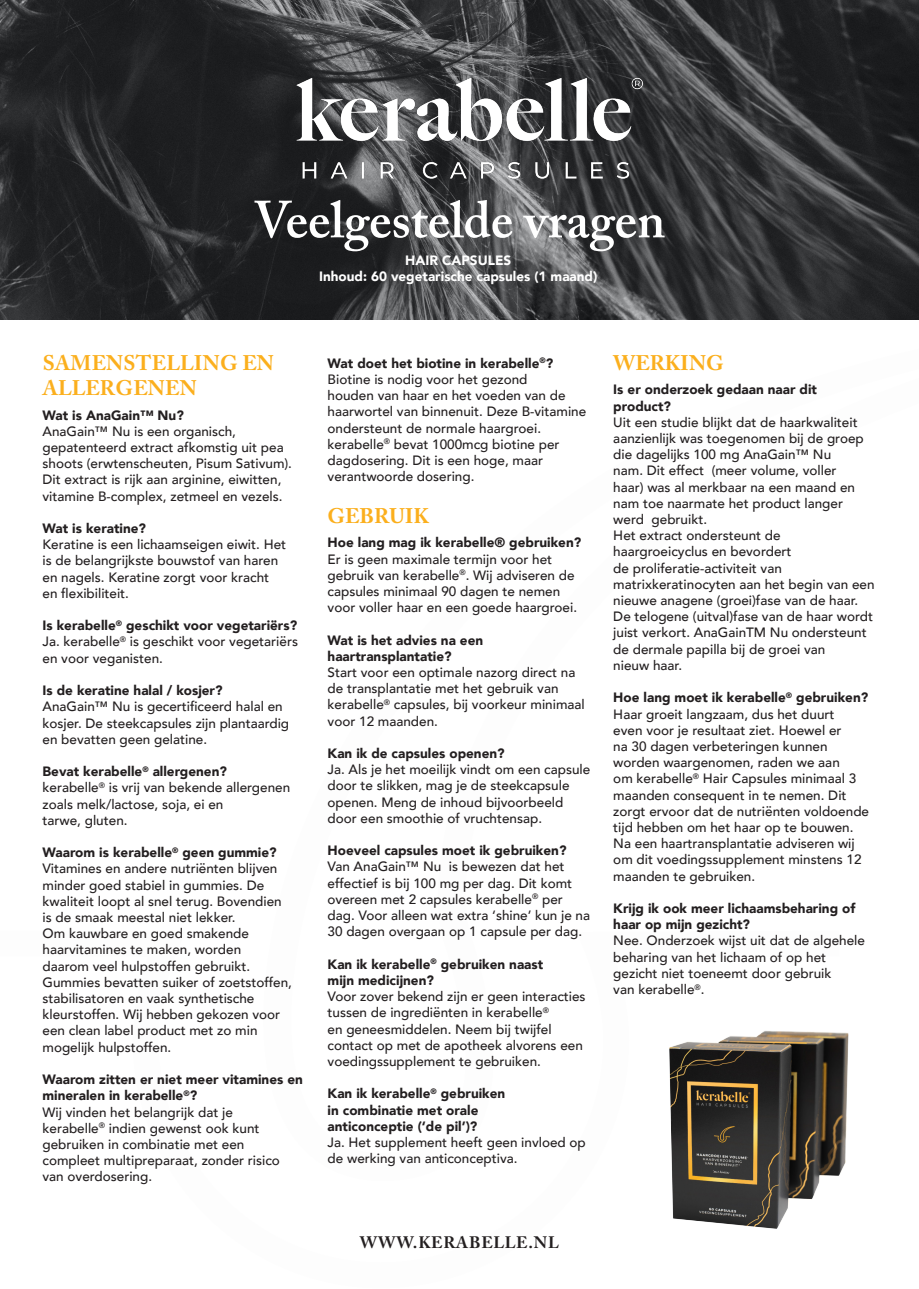
<style>
.page{position:relative;width:919px;height:1289px;background:#fff}
.page>*{position:absolute;margin:0;border:0;box-sizing:border-box;transform-origin:0 0}
.t1{font:600 51.6px "Adobe Caslon Pro";color:#fff}
.t2{font:700 21px/25.2px "Adobe Caslon Pro";color:#fbaf1d}
.t3{font:700 16.5px "Adobe Caslon Pro";letter-spacing:.045em;color:#231f20}
.t4{font:500 13.5px/16.2px "Avenir";color:#231f20}
.t5{font:900 13.5px/16.2px "Avenir";color:#231f20}
.t6{font:900 13.5px "Avenir";color:#fff}
</style>
<div class="page">
<img style="left:0;top:0;width:918px;height:320px">
<img style="left:669px;top:1031px;width:180px;height:198px">
<img style="left:189px;top:51px;width:552px;height:148px">
<p class="t1" style="left:253px;top:189px;width:413px">Veelgestelde vragen</p>
<p class="t6" style="left:405px;top:249px;width:108px">HAIR CAPSULES</p>
<p class="t6" style="left:319px;top:265px;width:280px">Inhoud: 60 vegetarische capsules (1 maand)</p>
<p class="t2" style="left:43px;top:350px;width:233px">SAMENSTELLING EN<br>ALLERGENEN</p>
<p class="t5" style="left:43px;top:406px;width:143px">Wat is AnaGain™ Nu?</p>
<p class="t4" style="left:43px;top:422px;width:251px">AnaGain™ Nu is een organisch, gepatenteerd extract afkomstig uit pea shoots (erwtenscheuten, Pisum Sativum).<br>Dit extract is rijk aan arginine, eiwitten, vitamine B-complex, zetmeel en vezels.</p>
<p class="t5" style="left:43px;top:520px;width:105px">Wat is keratine?</p>
<p class="t4" style="left:43px;top:535px;width:245px">Keratine is een lichaamseigen eiwit. Het is de belangrijkste bouwstof van haren en nagels. Keratine zorgt voor kracht en flexibiliteit.</p>
<p class="t5" style="left:43px;top:617px;width:256px">Is kerabelle<sup>®</sup> geschikt voor vegetariërs?</p>
<p class="t4" style="left:43px;top:633px;width:257px">Ja. kerabelle<sup>®</sup> is geschikt voor vegetariërs en voor veganisten.</p>
<p class="t5" style="left:43px;top:682px;width:181px">Is de keratine halal / kosjer?</p>
<p class="t4" style="left:43px;top:697px;width:248px">AnaGain™ Nu is gecertificeerd halal en kosjer. De steekcapsules zijn plantaardig en bevatten geen gelatine.</p>
<p class="t5" style="left:43px;top:763px;width:186px">Bevat kerabelle<sup>®</sup> allergenen?</p>
<p class="t4" style="left:43px;top:778px;width:249px">kerabelle<sup>®</sup> is vrij van bekende allergenen zoals melk/lactose, soja, ei en<br>tarwe, gluten.</p>
<p class="t5" style="left:43px;top:844px;width:236px">Waarom is kerabelle<sup>®</sup> geen gummie?</p>
<p class="t4" style="left:43px;top:859px;width:251px">Vitamines en andere nutriënten blijven minder goed stabiel in gummies. De kwaliteit loopt al snel terug. Bovendien is de smaak meestal niet lekker.<br>Om kauwbare en goed smakende haarvitamines te maken, worden<br>daarom veel hulpstoffen gebruikt.<br>Gummies bevatten suiker of zoetstoffen, stabilisatoren en vaak synthetische kleurstoffen. Wij hebben gekozen voor een clean label product met zo min mogelijk hulpstoffen.</p>
<p class="t5" style="left:43px;top:1070px;width:262px">Waarom zitten er niet meer vitamines en mineralen in kerabelle<sup>®</sup>?</p>
<p class="t4" style="left:43px;top:1102px;width:239px">Wij vinden het belangrijk dat je kerabelle<sup>®</sup> indien gewenst ook kunt gebruiken in combinatie met een compleet multipreparaat, zonder risico van overdosering.</p>
<p class="t5" style="left:327px;top:354px;width:227px">Wat doet het biotine in kerabelle<sup>®</sup>?</p>
<p class="t4" style="left:327px;top:370px;width:260px">Biotine is nodig voor het gezond<br>houden van haar en het voeden van de haarwortel van binnenuit. Deze B-vitamine ondersteunt de normale haargroei. kerabelle<sup>®</sup> bevat 1000mcg biotine per dagdosering. Dit is een hoge, maar verantwoorde dosering.</p>
<p class="t2" style="left:327px;top:502px;width:103px">GEBRUIK</p>
<p class="t5" style="left:327px;top:534px;width:255px">Hoe lang mag ik kerabelle® gebruiken?</p>
<p class="t4" style="left:327px;top:550px;width:251px">Er is geen maximale termijn voor het gebruik van kerabelle<sup>®</sup>. Wij adviseren de capsules minimaal 90 dagen te nemen voor voller haar en een goede haargroei.</p>
<p class="t5" style="left:327px;top:631px;width:157px">Wat is het advies na een haartransplantatie?</p>
<p class="t4" style="left:327px;top:663px;width:259px">Start voor een optimale nazorg direct na de transplantatie met het gebruik van kerabelle<sup>®</sup> capsules, bij voorkeur minimaal voor 12 maanden.</p>
<p class="t5" style="left:327px;top:744px;width:179px">Kan ik de capsules openen?</p>
<p class="t4" style="left:327px;top:760px;width:264px">Ja. Als je het moeilijk vindt om een capsule door te slikken, mag je de steekcapsule openen. Meng de inhoud bijvoorbeeld door een smoothie of vruchtensap.</p>
<p class="t5" style="left:327px;top:842px;width:240px">Hoeveel capsules moet ik gebruiken?</p>
<p class="t4" style="left:327px;top:858px;width:264px">Van AnaGain™ Nu is bewezen dat het effectief is bij 100 mg per dag. Dit komt overeen met 2 capsules kerabelle<sup>®</sup> per dag. Voor alleen wat extra ‘shine’ kun je na 30 dagen overgaan op 1 capsule per dag.</p>
<p class="t5" style="left:327px;top:955px;width:217px">Kan ik kerabelle<sup>®</sup> gebruiken naast mijn medicijnen?</p>
<p class="t4" style="left:327px;top:987px;width:259px">Voor zover bekend zijn er geen interacties tussen de ingrediënten in kerabelle<sup>®<br></sup>en geneesmiddelen. Neem bij twijfel contact op met de apotheek alvorens een voedingssupplement te gebruiken.</p>
<p class="t5" style="left:327px;top:1085px;width:179px">Kan ik kerabelle<sup>®</sup> gebruiken in combinatie met orale anticonceptie (‘de pil’)?</p>
<p class="t4" style="left:327px;top:1133px;width:260px">Ja. Het supplement heeft geen invloed op de werking van anticonceptiva.</p>
<p class="t2" style="left:613px;top:350px;width:112px">WERKING</p>
<p class="t5" style="left:613px;top:381px;width:205px">Is er onderzoek gedaan naar dit product?</p>
<p class="t4" style="left:613px;top:413px;width:252px">Uit een studie blijkt dat de haarkwaliteit aanzienlijk was toegenomen bij de groep die dagelijks 100 mg AnaGain™ Nu nam. Dit effect (meer volume, voller haar) was al merkbaar na een maand en nam toe naarmate het product langer werd gebruikt.</p>
<p class="t4" style="left:613px;top:526px;width:263px">Het extract ondersteunt de haargroeicyclus en bevordert<br>de proliferatie-activiteit van matrixkeratinocyten aan het begin van een nieuwe anagene (groei)fase van de haar.<br>De telogene (uitval)fase van de haar wordt juist verkort. AnaGainTM Nu ondersteunt de dermale papilla bij de groei van<br>nieuw haar.</p>
<p class="t5" style="left:613px;top:689px;width:256px">Hoe lang moet ik kerabelle<sup>®</sup> gebruiken?</p>
<p class="t4" style="left:613px;top:705px;width:257px">Haar groeit langzaam, dus het duurt<br>even voor je resultaat ziet. Hoewel er<br>na 30 dagen verbeteringen kunnen worden waargenomen, raden we aan<br>om kerabelle<sup>®</sup> Hair Capsules minimaal 3 maanden consequent in te nemen. Dit zorgt ervoor dat de nutriënten voldoende tijd hebben om het haar op te bouwen.<br>Na een haartransplantatie adviseren wij om dit voedingssupplement minstens 12 maanden te gebruiken.</p>
<p class="t5" style="left:613px;top:899px;width:243px">Krijg ik ook meer lichaamsbeharing of haar op mijn gezicht?</p>
<p class="t4" style="left:613px;top:931px;width:253px">Nee. Onderzoek wijst uit dat de algehele beharing van het lichaam of op het gezicht niet toeneemt door gebruik<br>van kerabelle<sup>®</sup>.</p>
<p class="t3" style="left:360px;top:1232px;width:201px">WWW.KERABELLE.NL</p>
</div>
